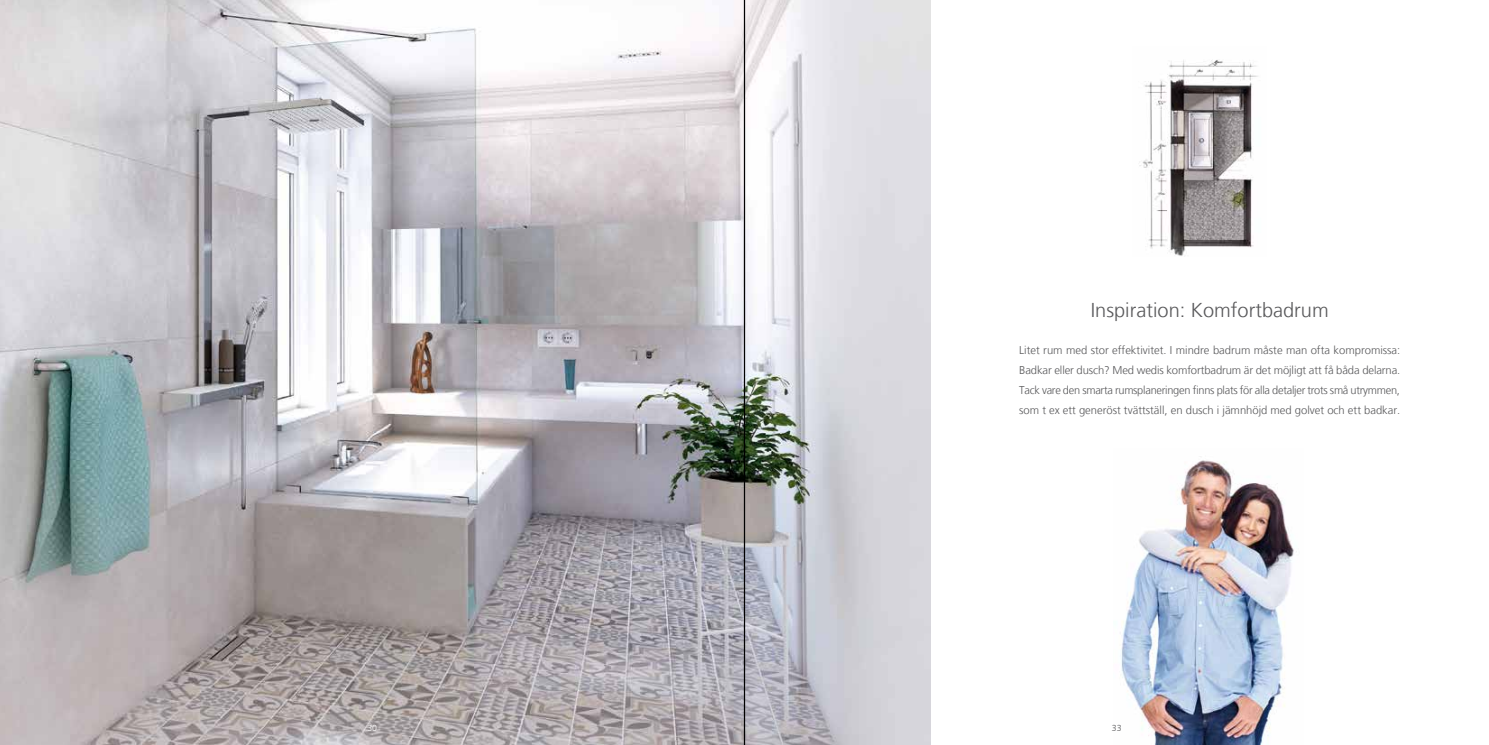
<style>
.page{position:relative;width:1489px;height:745px;background:#fff}
.page>*{position:absolute;margin:0;border:0;box-sizing:border-box;transform-origin:0 0}
.t1{font:300 20px "Frutiger LT Com";color:#58585a}
.t2{font:300 11.25px/20px "Frutiger LT Com";color:#58585a;text-align:justify}
.t3{font:300 8.75px "Frutiger LT Com";color:#fff}
.t4{font:300 8.75px "Frutiger LT Com";color:#58585a}
</style>
<div class="page">
<img style="left:1139px;top:60px;width:119px;height:196px">
<img style="left:1120px;top:456px;width:177px;height:288px">
<img style="left:0;top:0;width:743px;height:744px">
<img style="left:745px;top:0;width:185px;height:744px">
<hr style="left:743px;top:0;width:2px;height:744px;background:#000">
<h1 class="t1" style="left:1090px;top:298px;width:239px">Inspiration: Komfortbadrum</h1>
<p class="t2" style="left:1019px;top:340px;width:382px">Litet rum med stor effektivitet. I mindre badrum måste man ofta kompromissa:<br>Badkar eller dusch? Med wedis komfortbadrum är det möjligt att få båda delarna.<br>Tack vare den smarta rumsplaneringen finns plats för alla detaljer trots små utrymmen, som t ex ett generöst tvättställ, en dusch i jämnhöjd med golvet och ett badkar.</p>
<p class="t3" style="left:367px;top:722px;width:11px">30</p>
<p class="t4" style="left:1111px;top:722px;width:11px">33</p>
</div>
